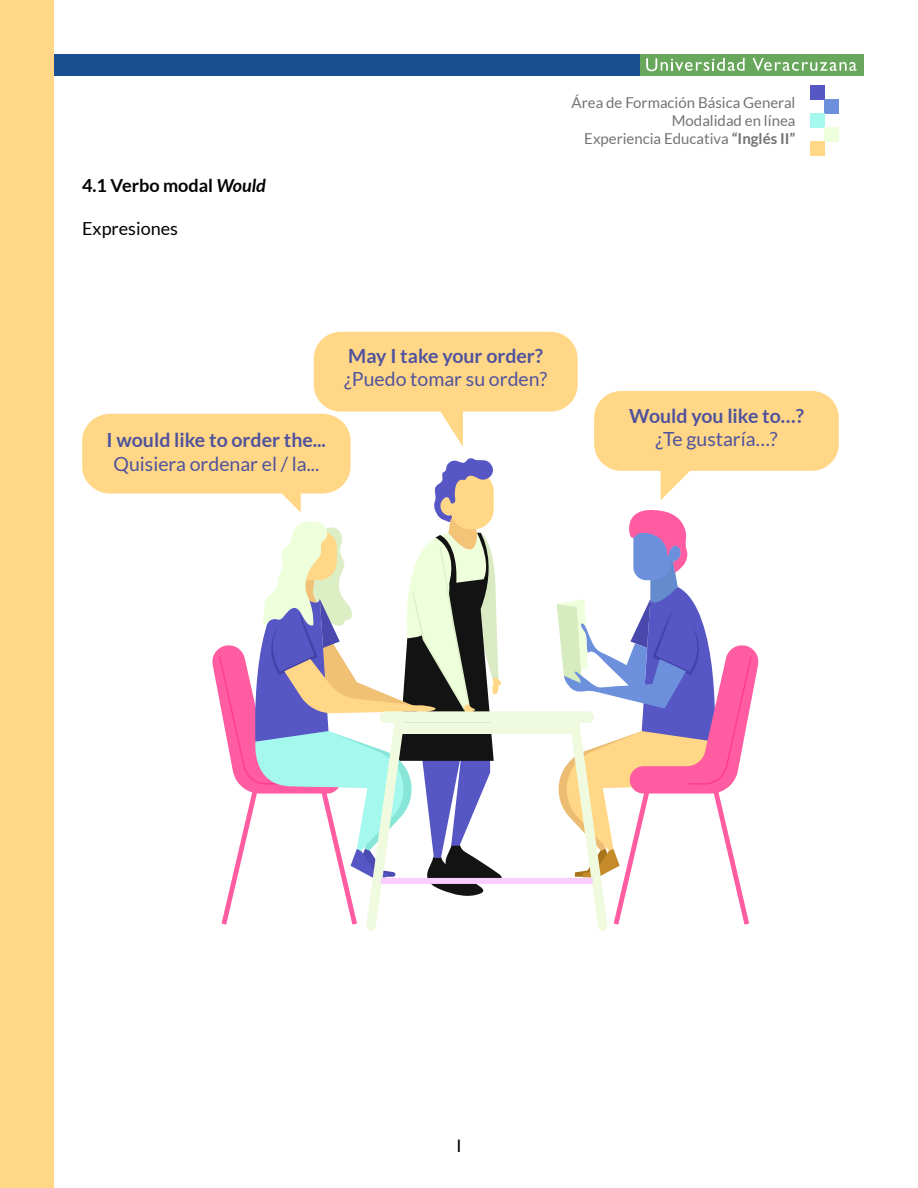
<style>
.page{position:relative;width:918px;height:1188px;background:#fff}
.page>*{position:absolute;margin:0;border:0;box-sizing:border-box;transform-origin:0 0}
.t1{font:700 19.5px "Lato";color:#50539d}
.t2{font:19.5px "Lato";color:#50539d}
.t3{font:700 18px "Lato";color:#000}
.t4{font:18px "Lato";color:#000}
.t5{font:18px "Gill Sans";color:#000}
.t6{font:15px/18px "Lato";color:#747373;text-align:right}
.s1{font-style:italic}
.s2{font-weight:700}
</style>
<div class="page">
<div style="left:638px;top:54px;width:226px;height:22px;background:#68a75c"></div>
<svg style="left:646px;top:58px;width:99px;height:13px"></svg>
<svg style="left:752px;top:58px;width:105px;height:13px"></svg>
<div style="left:54px;top:54px;width:586px;height:21px;background:#1a4f92"></div>
<div style="left:0;top:0;width:54px;height:1188px;background:#ffd786"></div>
<div style="left:811px;top:85px;width:14px;height:14px;background:#5656c4"></div>
<div style="left:825px;top:99px;width:14px;height:15px;background:#6d90dc"></div>
<div style="left:811px;top:114px;width:14px;height:14px;background:#a4f8ed"></div>
<div style="left:825px;top:128px;width:14px;height:14px;background:#edffdb"></div>
<div style="left:811px;top:142px;width:14px;height:14px;background:#ffd786"></div>
<svg style="left:82px;top:332px;width:757px;height:599px"></svg>
<p class="t3" style="left:82px;top:175px;width:185px">4.1 Verbo modal <span class="s1">Would</span></p>
<p class="t4" style="left:82px;top:218px;width:97px">Expresiones</p>
<p class="t6" style="left:572px;top:94px;width:225px">Área de Formación Básica General<br>Modalidad en línea<br>Experiencia Educativa <span class="s2">“Inglés II”</span></p>
<h1 class="t1" style="left:107px;top:429px;width:221px">I would like to order the...</h1>
<h1 class="t2" style="left:114px;top:453px;width:207px">Quisiera ordenar el / la...</h1>
<h1 class="t1" style="left:348px;top:345px;width:196px">May I take your order?</h1>
<h1 class="t2" style="left:344px;top:369px;width:205px">¿Puedo tomar su orden?</h1>
<h1 class="t1" style="left:629px;top:405px;width:176px">Would you like to…?</h1>
<h1 class="t2" style="left:655px;top:428px;width:124px">¿Te gustaría…?</h1>
<p class="t5" style="left:454px;top:1136px;width:10px">1</p>
</div>
